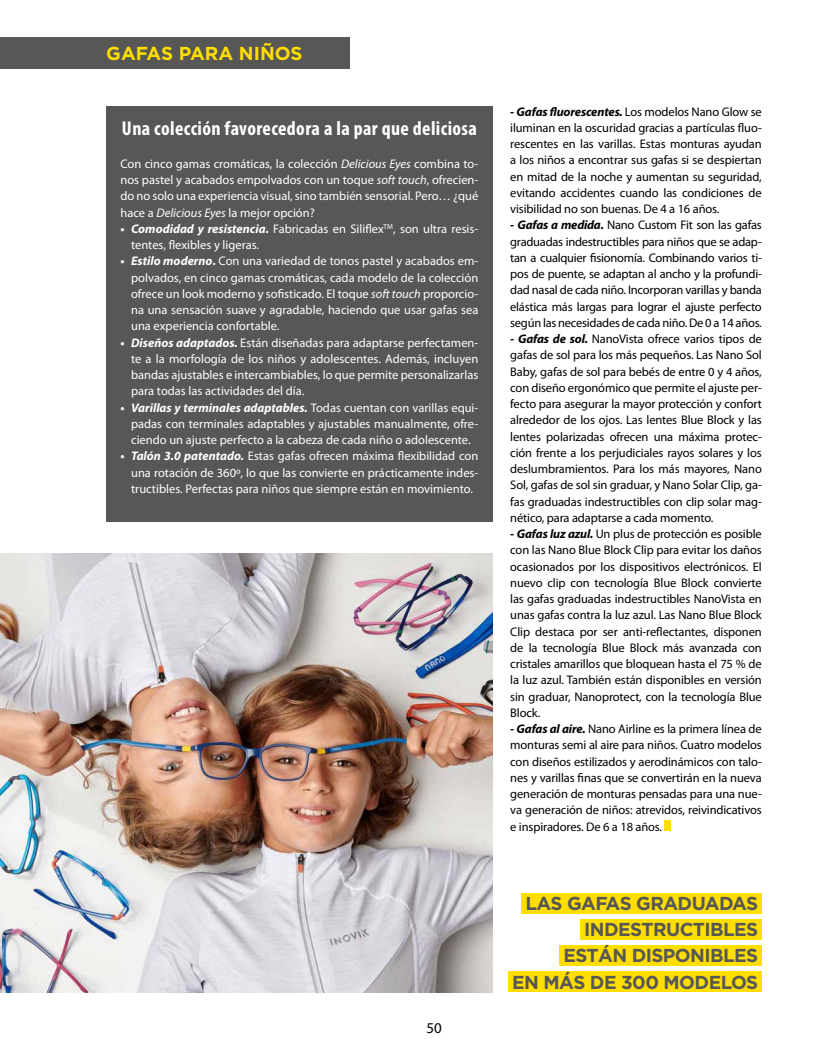
<style>
.page{position:relative;width:815px;height:1063px;background:#fff}
.page>*{position:absolute;margin:0;border:0;box-sizing:border-box;transform-origin:0 0}
.t1{font:700 condensed 20px "Myriad Pro";letter-spacing:.02em;color:#fff}
.t2{font:700 18.75px/26.2px "Gotham";letter-spacing:-.03em;color:#575756;text-align:right}
.t3{font:700 18.75px "Gotham";color:#ffde00}
.t4{font:15px "Myriad Pro";color:#000}
.t5{font:12.5px/16.2px "Myriad Pro";letter-spacing:-.01em;color:#000;text-align:justify}
.t6{font:12.5px/16.2px "Myriad Pro";color:#fff;text-align:justify}
.s1{font-style:italic}
.s2{font-weight:700;font-style:italic}
.s3{font-weight:700}
</style>
<div class="page">
<div style="left:0;top:37px;width:350px;height:32px;background:#575756"></div>
<img style="left:0;top:554px;width:493px;height:438px">
<div style="left:665px;top:821px;width:6px;height:10px;background:#ffde00"></div>
<div style="left:521px;top:893px;width:241px;height:21px;background:#ffde00"></div>
<div style="left:580px;top:919px;width:182px;height:21px;background:#ffde00"></div>
<div style="left:559px;top:945px;width:203px;height:21px;background:#ffde00"></div>
<div style="left:508px;top:972px;width:254px;height:20px;background:#ffde00"></div>
<div style="left:106px;top:106px;width:387px;height:416px;background:#575756"></div>
<h2 class="t3" style="left:106px;top:43px;width:198px">GAFAS PARA NIÑOS</h2>
<h1 class="t1" style="left:122px;top:116px;width:356px">Una colección favorecedora a la par que deliciosa</h1>
<p class="t6" style="left:120px;top:155px;width:359px">Con cinco gamas cromáticas, la colección <span class="s1">Delicious Eyes</span> combina to&shy;nos pastel y acabados empolvados con un toque <span class="s1">soft touch</span>, ofrecien&shy;do no solo una experiencia visual, sino también sensorial. Pero… ¿qué hace a <span class="s1">Delicious Eyes</span> la mejor opción?</p>
<p class="t6" style="left:131px;top:220px;width:349px;text-indent:-11px"><span class="s2">• Comodidad y resistencia</span><span class="s3">.</span> Fabricadas en Siliflex<sup>TM</sup>, son ultra resis&shy;tentes, flexibles y ligeras.</p>
<p class="t6" style="left:131px;top:253px;width:349px;text-indent:-11px"><span class="s2">• Estilo moderno</span><span class="s3">.</span> Con una variedad de tonos pastel y acabados em&shy;polvados, en cinco gamas cromáticas, cada modelo de la colección ofrece un look moderno y sofisticado. El toque <span class="s1">soft touch</span> proporcio&shy;na una sensación suave y agradable, haciendo que usar gafas sea una experiencia confortable.</p>
<p class="t6" style="left:131px;top:334px;width:349px;text-indent:-11px"><span class="s2">• Diseños adaptados.</span> Están diseñadas para adaptarse perfectamen&shy;te a la morfología de los niños y adolescentes. Además, incluyen bandas ajustables e intercambiables, lo que permite personalizarlas para todas las actividades del día.</p>
<p class="t6" style="left:131px;top:399px;width:349px;text-indent:-11px"><span class="s2">• Varillas y terminales adaptables.</span> Todas cuentan con varillas equi&shy;padas con terminales adaptables y ajustables manualmente, ofre&shy;ciendo un ajuste perfecto a la cabeza de cada niño o adolescente.</p>
<p class="t6" style="left:131px;top:448px;width:349px;text-indent:-11px"><span class="s2">• Talón 3.0 patentado.</span> Estas gafas ofrecen máxima flexibilidad con una rotación de 360º, lo que las convierte en prácticamente indes&shy;tructibles. Perfectas para niños que siempre están en movimiento.</p>
<p class="t4" style="left:426px;top:1019px;width:17px">50</p>
<p class="t5" style="left:510px;top:103px;width:253px"><span class="s3">-</span> <span class="s2">Gafas fluorescentes.</span> Los modelos Nano Glow se iluminan en la oscuridad gracias a partículas fluo&shy;rescentes en las varillas. Estas monturas ayudan a los niños a encontrar sus gafas si se despiertan en mitad de la noche y aumentan su seguridad, evitando accidentes cuando las condiciones de visibilidad no son buenas. De 4 a 16 años.</p>
<p class="t5" style="left:510px;top:217px;width:253px"><span class="s3">-</span> <span class="s2">Gafas a medida</span><span class="s3">.</span> Nano Custom Fit son las gafas graduadas indestructibles para niños que se adap&shy;tan a cualquier fisionomía. Combinando varios ti&shy;pos de puente, se adaptan al ancho y la profundi&shy;dad nasal de cada niño. Incorporan varillas y banda elástica más largas para lograr el ajuste perfecto según las necesidades de cada niño. De 0 a 14 años.</p>
<p class="t5" style="left:510px;top:331px;width:253px"><span class="s2">- Gafas de sol.</span> NanoVista ofrece varios tipos de gafas de sol para los más pequeños. Las Nano Sol Baby, gafas de sol para bebés de entre 0 y 4 años, con diseño ergonómico que permite el ajuste per&shy;fecto para asegurar la mayor protección y confort alrededor de los ojos. Las lentes Blue Block y las lentes polarizadas ofrecen una máxima protec&shy;ción frente a los perjudiciales rayos solares y los deslumbramientos. Para los más mayores, Nano Sol, gafas de sol sin graduar, y Nano Solar Clip, ga&shy;fas graduadas indestructibles con clip solar mag&shy;nético, para adaptarse a cada momento.</p>
<p class="t5" style="left:510px;top:526px;width:253px"><span class="s3">-</span> <span class="s2">Gafas luz azul.</span> Un plus de protección es posible con las Nano Blue Block Clip para evitar los daños ocasionados por los dispositivos electrónicos. El nuevo clip con tecnología Blue Block convierte las gafas graduadas indestructibles NanoVista en unas gafas contra la luz azul. Las Nano Blue Block Clip destaca por ser anti-reflectantes, disponen de la tecnología Blue Block más avanzada con cristales amarillos que bloquean hasta el 75 % de la luz azul. También están disponibles en versión sin graduar, Nanoprotect, con la tecnología Blue Block.</p>
<p class="t5" style="left:510px;top:721px;width:253px"><span class="s2">- Gafas al aire.</span> Nano Airline es la primera línea de monturas semi al aire para niños. Cuatro modelos con diseños estilizados y aerodinámicos con talo&shy;nes y varillas finas que se convertirán en la nueva generación de monturas pensadas para una nue&shy;va generación de niños: atrevidos, reivindicativos e inspiradores. De 6 a 18 años.</p>
<h2 class="t2" style="left:512px;top:890px;width:248px">LAS GAFAS GRADUADAS<br>INDESTRUCTIBLES<br>ESTÁN DISPONIBLES<br>EN MÁS DE 300 MODELOS</h2>
</div>
